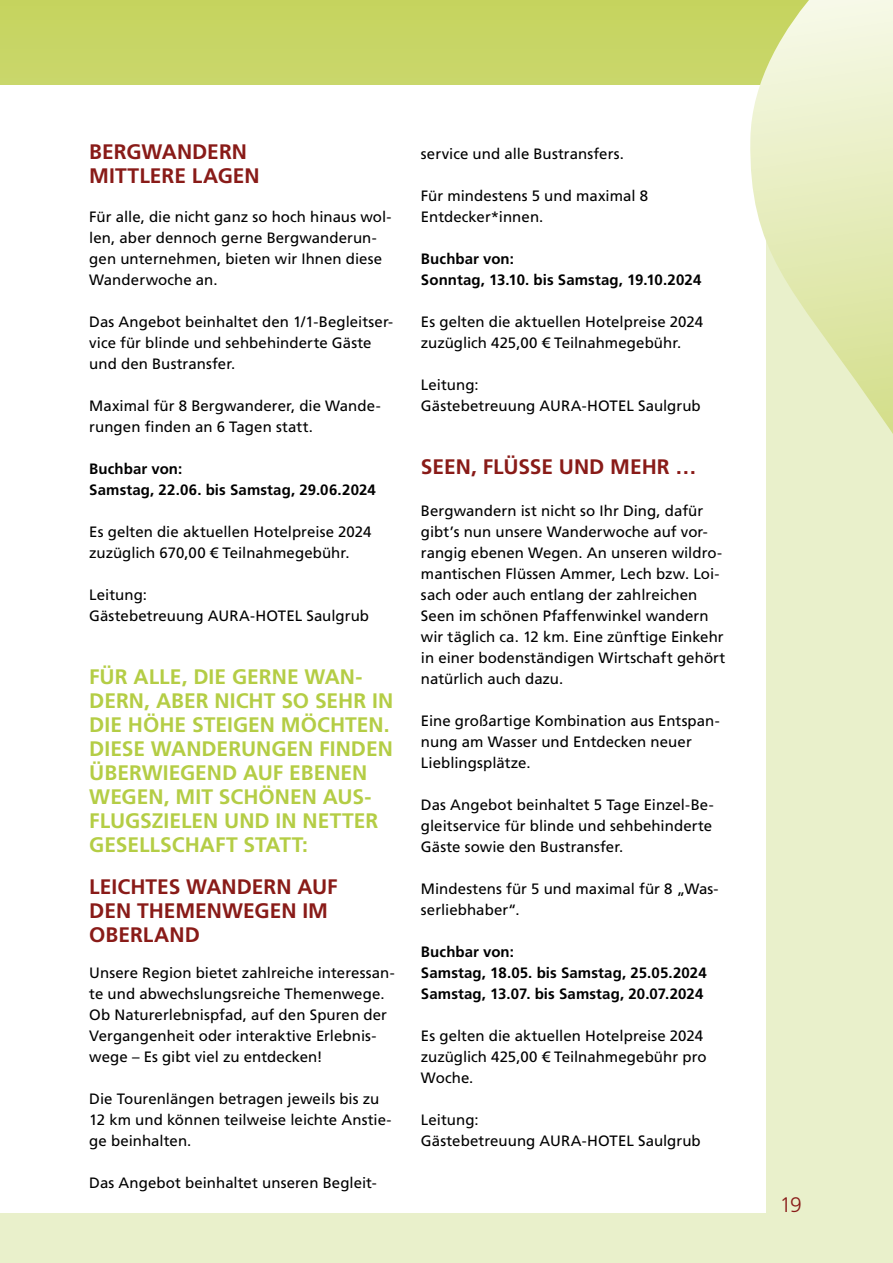
<style>
.page{position:relative;width:893px;height:1263px;background:#fff}
.page>*{position:absolute;margin:0;border:0;box-sizing:border-box;transform-origin:0 0}
.t1{font:700 21px/24px "Frutiger LT Std";color:#b4cd45}
.t2{font:700 21px/24px "Frutiger LT Std";color:#891b18}
.t3{font:300 21px "Frutiger LT Std";color:#891b18}
.t4{font:15px/21px "Frutiger LT Std";letter-spacing:.005em;color:#000}
.t5{font:700 15px/21px "Frutiger LT Std";letter-spacing:.005em;color:#000}
</style>
<div class="page">
<div style="left:0;top:0;width:893px;height:906px;background:#c7d565"></div>
<div style="left:0;top:187px;width:893px;height:1076px;background:#e9f0cb"></div>
<div style="left:0;top:85px;width:765px;height:1128px;background:#fff"></div>
<svg style="left:750px;top:0;width:143px;height:453px"></svg>
<h3 class="t2" style="left:89px;top:139px;width:172px">BERGWANDERN<br>MITTLERE LAGEN</h3>
<p class="t4" style="left:89px;top:206px;width:304px">Für alle, die nicht ganz so hoch hinaus wol&shy;len, aber dennoch gerne Bergwanderun&shy;gen unternehmen, bieten wir Ihnen diese Wanderwoche an.</p>
<p class="t4" style="left:89px;top:311px;width:305px">Das Angebot beinhaltet den 1/1-Begleitser&shy;vice für blinde und sehbehinderte Gäste und den Bustransfer.</p>
<p class="t4" style="left:89px;top:395px;width:293px">Maximal für 8 Bergwanderer, die Wande&shy;rungen finden an 6 Tagen statt.</p>
<p class="t5" style="left:89px;top:458px;width:288px">Buchbar von:<br>Samstag, 22.06. bis Samstag, 29.06.2024</p>
<p class="t4" style="left:89px;top:521px;width:284px">Es gelten die aktuellen Hotelpreise 2024 zuzüglich 670,00 € Teilnahmegebühr.</p>
<p class="t4" style="left:89px;top:584px;width:281px">Leitung:<br>Gästebetreuung AURA-HOTEL Saulgrub</p>
<h2 class="t1" style="left:89px;top:664px;width:305px">FÜR ALLE, DIE GERNE WAN-<br>DERN, ABER NICHT SO SEHR IN<br>DIE HÖHE STEIGEN MÖCHTEN.<br>DIESE WANDERUNGEN FINDEN<br>ÜBERWIEGEND AUF EBENEN<br>WEGEN, MIT SCHÖNEN AUS-<br>FLUGSZIELEN UND IN NETTER<br>GESELLSCHAFT STATT:</h2>
<h3 class="t2" style="left:89px;top:874px;width:250px">LEICHTES WANDERN AUF<br>DEN THEMENWEGEN IM<br>OBERLAND</h3>
<p class="t4" style="left:89px;top:962px;width:307px">Unsere Region bietet zahlreiche interessan&shy;te und abwechslungsreiche Themenwege.<br>Ob Naturerlebnispfad, auf den Spuren der Vergangenheit oder interaktive Erlebnis&shy;wege – Es gibt viel zu entdecken!</p>
<p class="t4" style="left:89px;top:1088px;width:304px">Die Tourenlängen betragen jeweils bis zu<br>12 km und können teilweise leichte Anstie&shy;ge beinhalten.</p>
<p class="t4" style="left:89px;top:1172px;width:289px">Das Angebot beinhaltet unseren Begleit-</p>
<p class="t4" style="left:421px;top:143px;width:205px">service und alle Bustransfers.</p>
<p class="t4" style="left:421px;top:185px;width:229px">Für mindestens 5 und maximal 8<br>Entdecker*innen.</p>
<p class="t5" style="left:421px;top:248px;width:282px">Buchbar von:<br>Sonntag, 13.10. bis Samstag, 19.10.2024</p>
<p class="t4" style="left:421px;top:311px;width:284px">Es gelten die aktuellen Hotelpreise 2024 zuzüglich 425,00 € Teilnahmegebühr.</p>
<p class="t4" style="left:421px;top:374px;width:281px">Leitung:<br>Gästebetreuung AURA-HOTEL Saulgrub</p>
<h3 class="t2" style="left:421px;top:454px;width:277px">SEEN, FLÜSSE UND MEHR …</h3>
<p class="t4" style="left:421px;top:500px;width:306px">Bergwandern ist nicht so Ihr Ding, dafür gibt’s nun unsere Wanderwoche auf vor&shy;rangig ebenen Wegen. An unseren wildro&shy;mantischen Flüssen Ammer, Lech bzw. Loi&shy;sach oder auch entlang der zahlreichen Seen im schönen Pfaffenwinkel wandern wir täglich ca. 12 km. Eine zünftige Einkehr in einer bodenständigen Wirtschaft gehört natürlich auch dazu.</p>
<p class="t4" style="left:421px;top:710px;width:300px">Eine großartige Kombination aus Entspan&shy;nung am Wasser und Entdecken neuer<br>Lieblingsplätze.</p>
<p class="t4" style="left:421px;top:794px;width:294px;text-align:justify">Das Angebot beinhaltet 5 Tage Einzel-Be&shy;gleitservice für blinde und sehbehinderte Gäste sowie den Bustransfer.</p>
<p class="t4" style="left:421px;top:878px;width:299px">Mindestens für 5 und maximal für 8 „Was&shy;serliebhaber“.</p>
<p class="t5" style="left:421px;top:941px;width:287px">Buchbar von:<br>Samstag, 18.05. bis Samstag, 25.05.2024<br>Samstag, 13.07. bis Samstag, 20.07.2024</p>
<p class="t4" style="left:421px;top:1025px;width:287px">Es gelten die aktuellen Hotelpreise 2024 zuzüglich 425,00 € Teilnahmegebühr pro<br>Woche.</p>
<p class="t4" style="left:421px;top:1109px;width:281px">Leitung:<br>Gästebetreuung AURA-HOTEL Saulgrub</p>
<h1 class="t3" style="left:780px;top:1192px;width:23px">19</h1>
</div>
